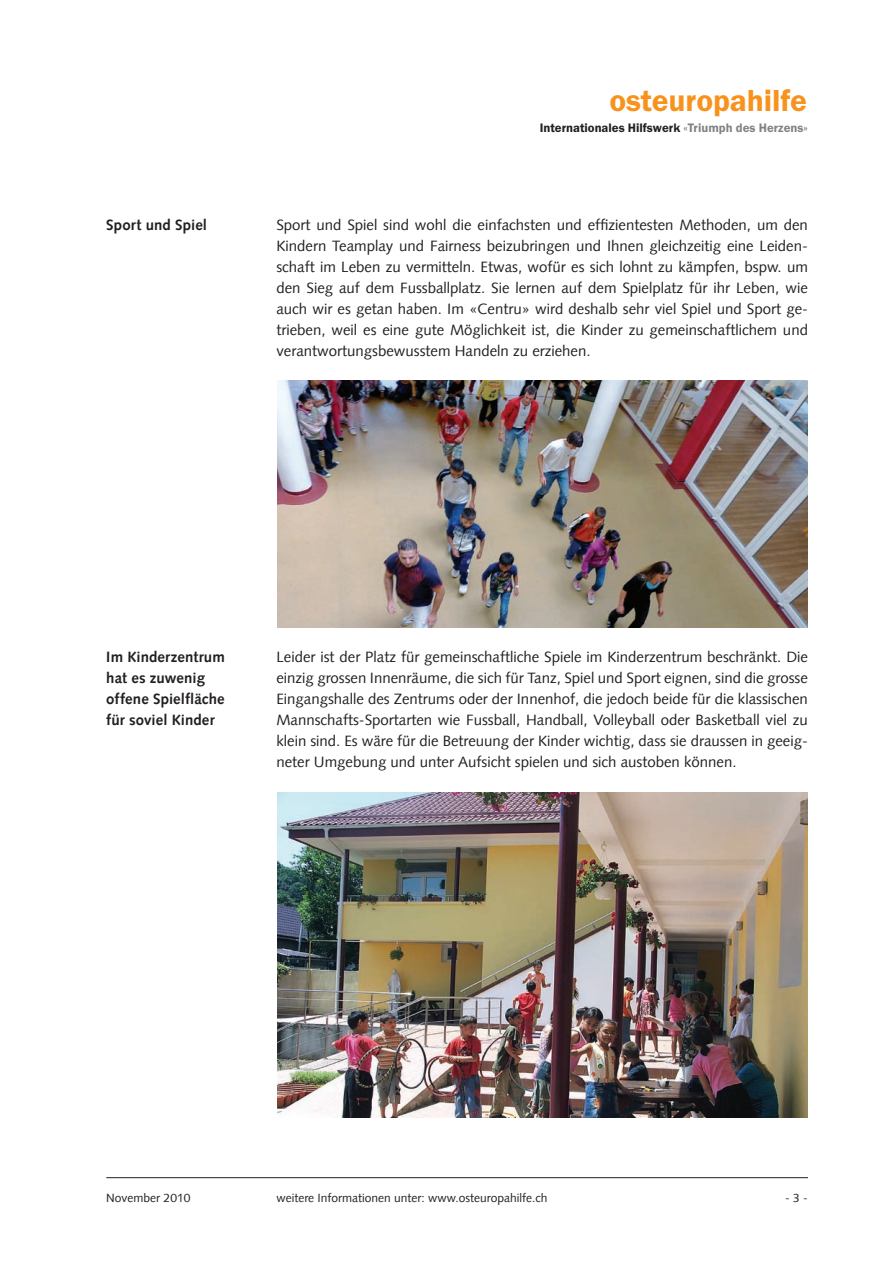
<style>
.page{position:relative;width:893px;height:1263px;background:#fff}
.page>*{position:absolute;margin:0;border:0;box-sizing:border-box;transform-origin:0 0}
.t1{font:600 31.5px "Franklin Gothic";letter-spacing:-.005em;color:#f7931d}
.t2{font:15px/21px "Syntax LT";color:#231f20;text-align:justify}
.t3{font:700 15px/21px "Syntax LT";letter-spacing:.005em;color:#231f20}
.t4{font:600 12.75px "Franklin Gothic";color:#231f20}
.t5{font:12px "Syntax LT";color:#231f20}
.s1{color:#808285}
</style>
<div class="page">
<hr style="left:106px;top:1177px;width:702px;height:1px;background:#231f20">
<img style="left:277px;top:381px;width:531px;height:246px">
<img style="left:277px;top:792px;width:531px;height:325px">
<p class="t1" style="left:609px;top:81px;width:199px">osteuropahilfe</p>
<p class="t4" style="left:540px;top:120px;width:270px">Internationales Hilfswerk <span class="s1">«Triumph des Herzens»</span></p>
<p class="t3" style="left:106px;top:215px;width:102px">Sport und Spiel</p>
<p class="t2" style="left:276px;top:214px;width:533px">Sport und Spiel sind wohl die einfachsten und effizientesten Methoden, um den Kindern Teamplay und Fairness beizubringen und Ihnen gleichzeitig eine Leiden&shy;schaft im Leben zu vermitteln. Etwas, wofür es sich lohnt zu kämpfen, bspw. um den Sieg auf dem Fussballplatz. Sie lernen auf dem Spielplatz für ihr Leben, wie auch wir es getan haben. Im «Centru» wird deshalb sehr viel Spiel und Sport ge&shy;trieben, weil es eine gute Möglichkeit ist, die Kinder zu gemeinschaftlichem und verantwortungsbewusstem Handeln zu erziehen.</p>
<p class="t3" style="left:106px;top:646px;width:120px">Im Kinderzentrum hat es zuwenig</p>
<p class="t3" style="left:106px;top:688px;width:120px">offene Spielfläche für soviel Kinder</p>
<p class="t2" style="left:276px;top:646px;width:533px">Leider ist der Platz für gemeinschaftliche Spiele im Kinderzentrum beschränkt. Die einzig grossen Innenräume, die sich für Tanz, Spiel und Sport eignen, sind die grosse Eingangshalle des Zentrums oder der Innenhof, die jedoch beide für die klassischen Mannschafts-Sportarten wie Fussball, Handball, Volleyball oder Basketball viel zu klein sind. Es wäre für die Betreuung der Kinder wichtig, dass sie draussen in geeig&shy;neter Umgebung und unter Aufsicht spielen und sich austoben können.</p>
<p class="t5" style="left:106px;top:1191px;width:86px">November 2010</p>
<p class="t5" style="left:276px;top:1191px;width:272px">weitere Informationen unter: www.osteuropahilfe.ch</p>
<p class="t5" style="left:785px;top:1191px;width:24px">- 3 -</p>
</div>
